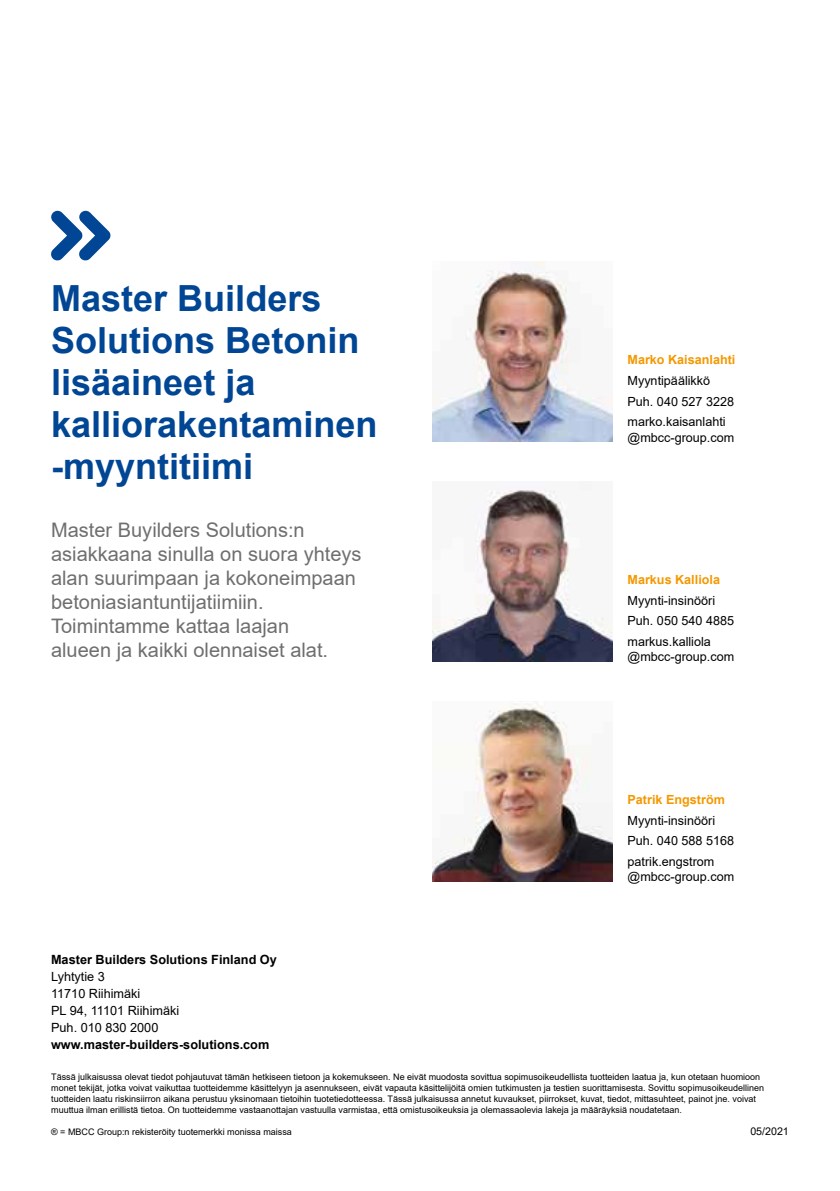
<style>
.page{position:relative;width:840px;height:1191px;background:#fff}
.page>*{position:absolute;margin:0;border:0;box-sizing:border-box;transform-origin:0 0}
.t1{font:700 36px/42px "Arial";color:#014694}
.t2{font:20px/24px "Arial";color:#706f6f}
.t3{font:12.6px/20.8px "Arial";color:#000}
.t4{font:700 12.6px "Arial";color:#000}
.t5{font:700 12.6px "Arial";color:#f49800}
.t6{font:10.6px "Arial";color:#000}
.t7{font:9px/11px "Arial";color:#000}
</style>
<div class="page">
<svg style="left:51px;top:211px;width:59px;height:49px"></svg>
<img style="left:432px;top:261px;width:180px;height:180px">
<img style="left:432px;top:701px;width:180px;height:180px">
<img style="left:432px;top:490px;width:180px;height:171px">
<h1 class="t1" style="left:51px;top:278px;width:328px">Master Builders<br>Solutions Betonin lisäaineet ja kalliorakentaminen -myyntitiimi</h1>
<h2 class="t2" style="left:51px;top:518px;width:312px">Master Buyilders Solutions:n asiakkaana sinulla on suora yhteys alan suurimpaan ja kokoneimpaan betoniasiantuntijatiimiin.<br>Toimintamme kattaa laajan<br>alueen ja kaikki olennaiset alat.</h2>
<h3 class="t5" style="left:627px;top:351px;width:109px">Marko Kaisanlahti</h3>
<h3 class="t3" style="left:627px;top:370px;width:108px">Myyntipäälikkö<br>Puh. 040 527 3228 marko.kaisanlahti</h3>
<h3 class="t3" style="left:627px;top:427px;width:108px">@mbcc-group.com</h3>
<h3 class="t5" style="left:627px;top:570px;width:94px">Markus Kalliola</h3>
<h3 class="t3" style="left:627px;top:590px;width:108px">Myynti-insinööri<br>Puh. 050 540 4885 markus.kalliola</h3>
<h3 class="t3" style="left:627px;top:646px;width:108px">@mbcc-group.com</h3>
<h3 class="t5" style="left:627px;top:790px;width:99px">Patrik Engström</h3>
<h3 class="t3" style="left:627px;top:809px;width:108px">Myynti-insinööri<br>Puh. 040 588 5168 patrik.engstrom</h3>
<h3 class="t3" style="left:627px;top:866px;width:108px">@mbcc-group.com</h3>
<h3 class="t4" style="left:51px;top:950px;width:227px">Master Builders Solutions Finland Oy</h3>
<h3 class="t3" style="left:51px;top:968px;width:130px;line-height:17px">Lyhtytie 3<br>11710 Riihimäki<br>PL 94, 11101 Riihimäki<br>Puh. 010 830 2000</h3>
<h3 class="t4" style="left:51px;top:1035px;width:220px">www.master-builders-solutions.com</h3>
<p class="t7" style="left:51px;top:1070px;width:714px">Tässä julkaisussa olevat tiedot pohjautuvat tämän hetkiseen tietoon ja kokemukseen. Ne eivät muodosta sovittua sopimusoikeudellista tuotteiden laatua ja, kun otetaan huomioon monet tekijät, jotka voivat vaikuttaa tuotteidemme käsittelyyn ja asennukseen, eivät vapauta käsittelijöitä omien tutkimusten ja testien suorittamisesta. Sovittu sopimusoikeudellinen tuotteiden laatu riskinsiirron aikana perustuu yksinomaan tietoihin tuotetiedotteessa. Tässä julkaisussa annetut kuvaukset, piirrokset, kuvat, tiedot, mittasuhteet, painot jne. voivat muuttua ilman erillistä tietoa. On tuotteidemme vastaanottajan vastuulla varmistaa, että omistusoikeuksia ja olemassaolevia lakeja ja määräyksiä noudatetaan.</p>
<p class="t7" style="left:51px;top:1125px;width:242px">® = MBCC Group:n rekisteröity tuotemerkki monissa maissa</p>
<p class="t6" style="left:750px;top:1123px;width:40px">05/2021</p>
</div>
